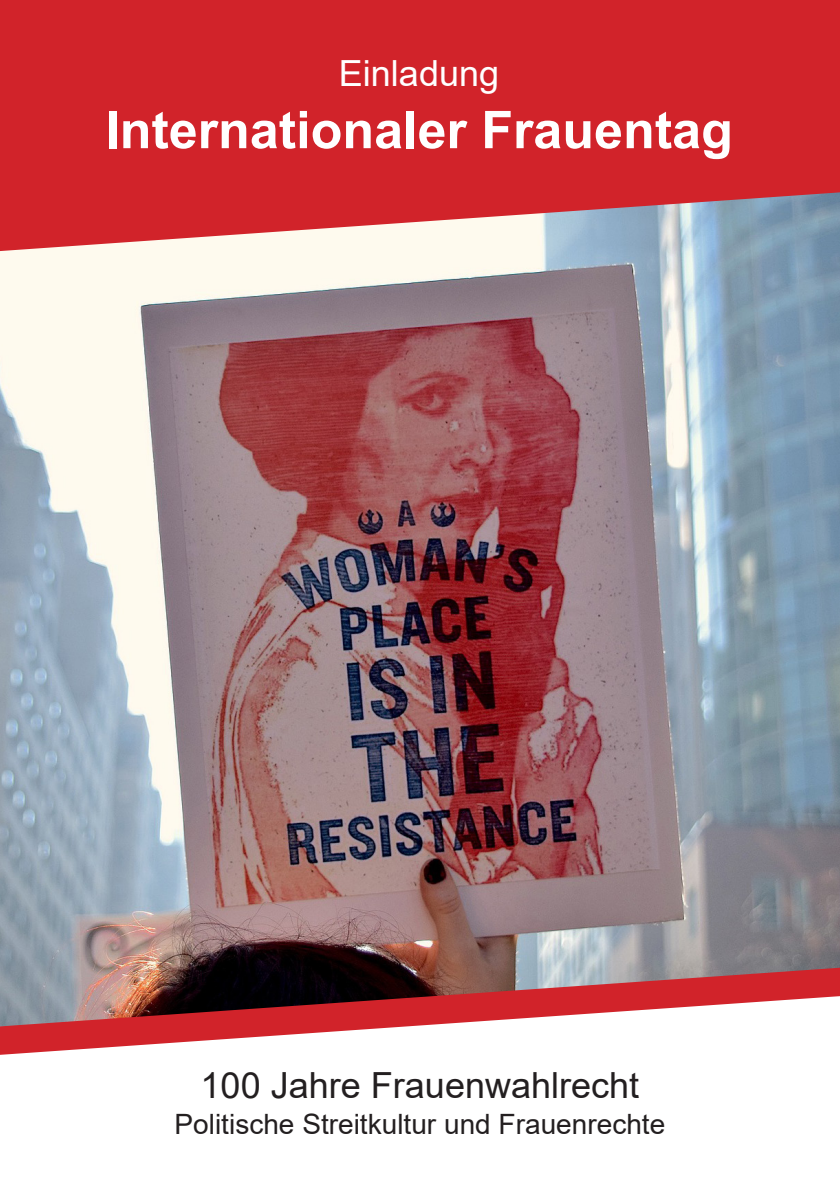
<style>
.page{position:relative;width:840px;height:1191px;background:#fff}
.page>*{position:absolute;margin:0;border:0;box-sizing:border-box;transform-origin:0 0}
.t1{font:700 52px "Arial";color:#fff}
.t2{font:36px "Arial";color:#231f20}
.t3{font:36px "Arial";color:#fff}
.t4{font:28px "Arial";color:#231f20}
</style>
<div class="page">
<img style="left:0;top:251px;width:839px;height:716px">
<svg style="left:0;top:0;width:839px;height:251px;background:#ce363d"></svg>
<svg style="left:0;top:967px;width:839px;height:87px"></svg>
<p class="t3" style="left:339px;top:48px;width:162px">Einladung</p>
<p class="t1" style="left:105px;top:93px;width:629px">Internationaler Frauentag</p>
<p class="t2" style="left:200px;top:1060px;width:440px">100 Jahre Frauenwahlrecht</p>
<p class="t4" style="left:174px;top:1105px;width:492px">Politische Streitkultur und Frauenrechte</p>
</div>
